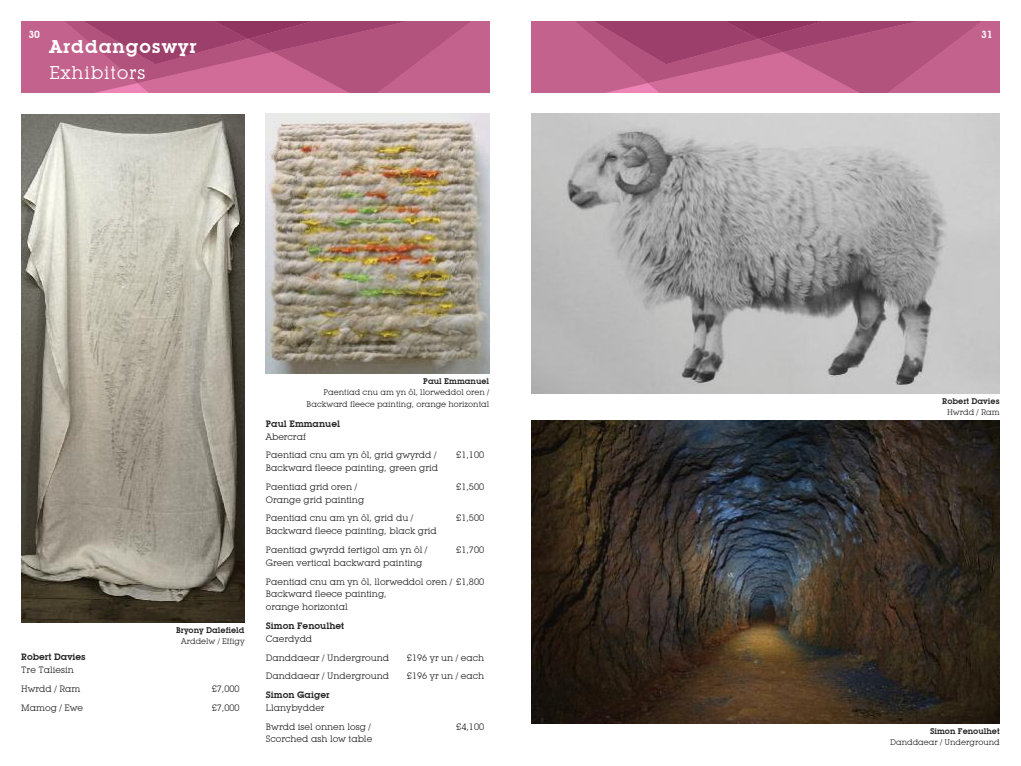
<style>
.page{position:relative;width:1021px;height:766px;background:#fff}
.page>*{position:absolute;margin:0;border:0;box-sizing:border-box;transform-origin:0 0}
.t1{font:600 18px "Lubalin Graph IT Cby BT";letter-spacing:.05em;color:#fff}
.t2{font:18px "Lubalin Graph IT Cby BT";letter-spacing:.05em;color:#fff}
.t3{font:600 10px "Lubalin Graph IT Cby BT";color:#fff}
.t4{font:9px/18.6px "Lubalin Graph IT Cby BT";color:#272627}
.t5{font:600 9px "Lubalin Graph IT Cby BT";color:#272627}
.t6{font:8px/11.5px "Lubalin Graph IT Cby BT";color:#272627;text-align:right}
.t7{font:600 8px "Lubalin Graph IT Cby BT";color:#272627}
</style>
<div class="page">
<svg style="left:531px;top:21px;width:468px;height:71px;background:#b75783"></svg>
<svg style="left:21px;top:21px;width:468px;height:71px;background:#b75783"></svg>
<img style="left:21px;top:114px;width:223px;height:508px">
<img style="left:266px;top:113px;width:223px;height:260px">
<img style="left:531px;top:113px;width:468px;height:280px">
<img style="left:532px;top:421px;width:467px;height:302px">
<p class="t3" style="left:28px;top:28px;width:13px">30</p>
<p class="t3" style="left:981px;top:28px;width:13px">31</p>
<h1 class="t1" style="left:50px;top:35px;width:148px">Arddangoswyr</h1>
<h1 class="t2" style="left:50px;top:61px;width:97px">Exhibitors</h1>
<p class="t7" style="left:423px;top:376px;width:67px">Paul Emmanuel</p>
<p class="t6" style="left:306px;top:386px;width:184px">Paentiad cnu am yn ôl, llorweddol oren /<br>Backward fleece painting, orange horizontal</p>
<p class="t7" style="left:942px;top:395px;width:59px">Robert Davies</p>
<p class="t6" style="left:947px;top:406px;width:54px">Hwrdd / Ram</p>
<p class="t5" style="left:21px;top:651px;width:66px">Robert Davies</p>
<p class="t4" style="left:21px;top:660px;width:61px">Tre Taliesin<br>Hwrdd / Ram</p>
<p class="t7" style="left:176px;top:625px;width:70px">Bryony Dalefield</p>
<p class="t6" style="left:181px;top:635px;width:65px">Arddelw / Effigy</p>
<p class="t4" style="left:212px;top:679px;width:29px">£7,000</p>
<p class="t4" style="left:21px;top:697px;width:63px">Mamog / Ewe</p>
<p class="t4" style="left:212px;top:697px;width:29px">£7,000</p>
<p class="t5" style="left:266px;top:418px;width:76px">Paul Emmanuel</p>
<p class="t4" style="left:266px;top:427px;width:172px">Abercraf<br>Paentiad cnu am yn ôl, grid gwyrdd /</p>
<p class="t4" style="left:266px;top:458px;width:174px">Backward fleece painting, green grid<br>Paentiad grid oren /</p>
<p class="t4" style="left:266px;top:490px;width:149px">Orange grid painting<br>Paentiad cnu am yn ôl, grid du /</p>
<p class="t4" style="left:456px;top:445px;width:29px">£1,100</p>
<p class="t4" style="left:456px;top:477px;width:29px">£1,500</p>
<p class="t4" style="left:456px;top:508px;width:29px">£1,500</p>
<p class="t4" style="left:266px;top:521px;width:172px">Backward fleece painting, black grid<br>Paentiad gwyrdd fertigol am yn ôl /</p>
<p class="t4" style="left:456px;top:540px;width:29px">£1,700</p>
<p class="t4" style="left:266px;top:553px;width:220px">Green vertical backward painting<br>Paentiad cnu am yn ôl, llorweddol oren / £1,800</p>
<p class="t4" style="left:266px;top:587px;width:122px;line-height:12.9px">Backward fleece painting, orange horizontal</p>
<p class="t5" style="left:266px;top:620px;width:80px">Simon Fenoulhet</p>
<p class="t4" style="left:266px;top:629px;width:125px">Caerdydd<br>Danddaear / Underground</p>
<p class="t4" style="left:407px;top:648px;width:79px">£196 yr un / each</p>
<p class="t4" style="left:266px;top:666px;width:125px">Danddaear / Underground</p>
<p class="t4" style="left:407px;top:666px;width:79px">£196 yr un / each</p>
<p class="t5" style="left:266px;top:689px;width:65px">Simon Gaiger</p>
<p class="t4" style="left:266px;top:698px;width:107px">Llanybydder<br>Bwrdd isel onnen losg /</p>
<p class="t4" style="left:456px;top:716px;width:29px">£4,100</p>
<p class="t4" style="left:266px;top:729px;width:108px">Scorched ash low table</p>
<p class="t7" style="left:930px;top:725px;width:71px">Simon Fenoulhet</p>
<p class="t6" style="left:890px;top:736px;width:111px">Danddaear / Underground</p>
</div>
